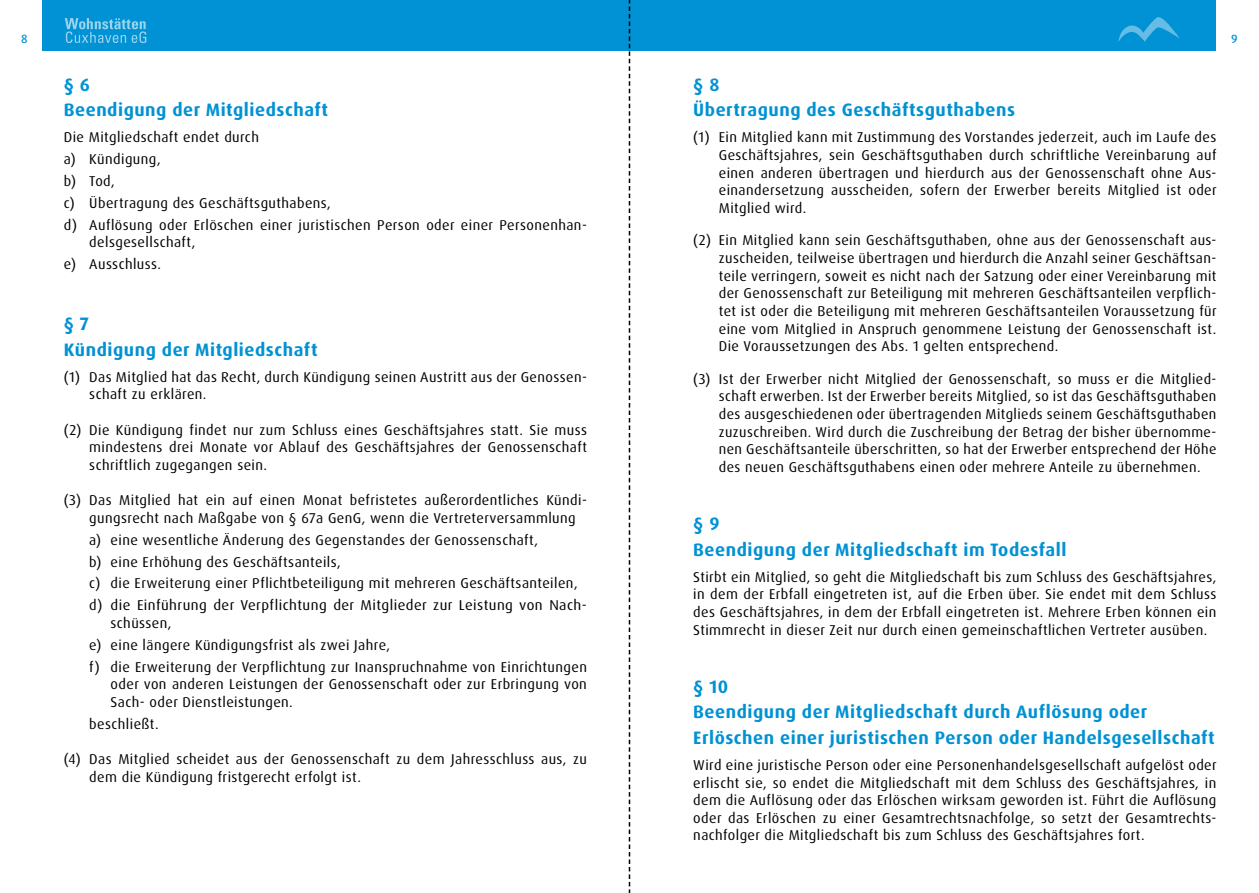
<style>
.page{position:relative;width:1259px;height:893px;background:#fff}
.page>*{position:absolute;margin:0;border:0;box-sizing:border-box;transform-origin:0 0}
.t1{font:700 18px/25.5px "Dax OT";letter-spacing:.03em;color:#0092d4}
.t2{font:14.25px/17.7px "Dax OT";letter-spacing:.03em;color:#000}
.t3{font:500 12px "Dax OT";color:#0092d4}
</style>
<div class="page">
<div style="left:43px;top:0;width:1173px;height:51px;background:#0092d4"></div>
<svg style="left:1118px;top:17px;width:61px;height:25px"></svg>
<svg style="left:65px;top:18px;width:81px;height:25px"></svg>
<svg style="left:629px;top:0;width:1px;height:893px"></svg>
<p class="t3" style="left:21px;top:31px;width:8px">8</p>
<p class="t3" style="left:1231px;top:31px;width:8px">9</p>
<p class="t1" style="left:693px;top:72px;width:323px">§ 8<br>Übertragung des Geschäftsguthabens</p>
<p class="t2" style="left:719px;top:129px;width:499px;text-align:justify;text-indent:-26px">(1) Ein Mitglied kann mit Zustimmung des Vorstandes jederzeit, auch im Laufe des Geschäftsjahres, sein Geschäftsguthaben durch schriftliche Vereinbarung auf einen anderen übertragen und hierdurch aus der Genossenschaft ohne Aus&shy;einandersetzung ausscheiden, sofern der Erwerber bereits Mitglied ist oder Mitglied wird.</p>
<p class="t2" style="left:719px;top:232px;width:499px;text-align:justify;text-indent:-26px">(2) Ein Mitglied kann sein Geschäftsguthaben, ohne aus der Genossenschaft aus&shy;zuscheiden, teilweise übertragen und hierdurch die Anzahl seiner Geschäftsan&shy;teile verringern, soweit es nicht nach der Satzung oder einer Vereinbarung mit der Genossenschaft zur Beteiligung mit mehreren Geschäftsanteilen verpflich&shy;tet ist oder die Beteiligung mit mehreren Geschäftsanteilen Voraussetzung für eine vom Mitglied in Anspruch genommene Leistung der Genossenschaft ist.<br>Die Voraussetzungen des Abs. 1 gelten entsprechend.</p>
<p class="t2" style="left:719px;top:370px;width:499px;text-align:justify;text-indent:-26px">(3) Ist der Erwerber nicht Mitglied der Genossenschaft, so muss er die Mitglied&shy;schaft erwerben. Ist der Erwerber bereits Mitglied, so ist das Geschäftsguthaben des ausgeschiedenen oder übertragenden Mitglieds seinem Geschäftsguthaben zuzuschreiben. Wird durch die Zuschreibung der Betrag der bisher übernomme&shy;nen Geschäftsanteile überschritten, so hat der Erwerber entsprechend der Höhe des neuen Geschäftsguthabens einen oder mehrere Anteile zu übernehmen.</p>
<p class="t1" style="left:64px;top:72px;width:266px">§ 6<br>Beendigung der Mitgliedschaft</p>
<p class="t2" style="left:64px;top:127px;width:524px;line-height:21.9px">Die Mitgliedschaft endet durch<br>a) Kündigung,<br>b) Tod,<br>c) Übertragung des Geschäftsguthabens,<br>d) Auflösung oder Erlöschen einer juristischen Person oder einer Personenhan-</p>
<p class="t2" style="left:64px;top:232px;width:133px;line-height:21.9px;text-indent:26px">delsgesellschaft, e) Ausschluss.</p>
<p class="t1" style="left:64px;top:311px;width:255px">§ 7<br>Kündigung der Mitgliedschaft</p>
<p class="t2" style="left:89px;top:368px;width:499px;text-indent:-26px">(1) Das Mitglied hat das Recht, durch Kündigung seinen Austritt aus der Genossen&shy;schaft zu erklären.</p>
<p class="t2" style="left:89px;top:421px;width:499px;text-align:justify;text-indent:-26px">(2) Die Kündigung findet nur zum Schluss eines Geschäftsjahres statt. Sie muss mindestens drei Monate vor Ablauf des Geschäftsjahres der Genossenschaft schriftlich zugegangen sein.</p>
<p class="t2" style="left:89px;top:491px;width:499px;text-indent:-26px">(3) Das Mitglied hat ein auf einen Monat befristetes außerordentliches Kündi&shy;gungsrecht nach Maßgabe von § 67a GenG, wenn die Vertreterversammlung</p>
<p class="t2" style="left:89px;top:529px;width:499px;line-height:21.9px">a) eine wesentliche Änderung des Gegenstandes der Genossenschaft,<br>b) eine Erhöhung des Geschäftsanteils,<br>c) die Erweiterung einer Pflichtbeteiligung mit mehreren Geschäftsanteilen, d) die Einführung der Verpflichtung der Mitglieder zur Leistung von Nach-</p>
<p class="t2" style="left:89px;top:612px;width:499px;line-height:21.9px;text-indent:21px">schüssen,<br>e) eine längere Kündigungsfrist als zwei Jahre,<br>f) die Erweiterung der Verpflichtung zur Inanspruchnahme von Einrichtungen</p>
<p class="t2" style="left:111px;top:676px;width:478px">oder von anderen Leistungen der Genossenschaft oder zur Erbringung von<br>Sach- oder Dienstleistungen.</p>
<p class="t2" style="left:89px;top:715px;width:71px">beschließt.</p>
<p class="t2" style="left:89px;top:750px;width:499px;text-indent:-26px">(4) Das Mitglied scheidet aus der Genossenschaft zu dem Jahresschluss aus, zu dem die Kündigung fristgerecht erfolgt ist.</p>
<p class="t1" style="left:693px;top:511px;width:375px">§ 9<br>Beendigung der Mitgliedschaft im Todesfall</p>
<p class="t2" style="left:693px;top:568px;width:524px;text-align:justify">Stirbt ein Mitglied, so geht die Mitgliedschaft bis zum Schluss des Geschäftsjahres, in dem der Erbfall eingetreten ist, auf die Erben über. Sie endet mit dem Schluss des Geschäftsjahres, in dem der Erbfall eingetreten ist. Mehrere Erben können ein Stimmrecht in dieser Zeit nur durch einen gemeinschaftlichen Vertreter ausüben.</p>
<p class="t1" style="left:693px;top:674px;width:523px">§ 10<br>Beendigung der Mitgliedschaft durch Auflösung oder<br>Erlöschen einer juristischen Person oder Handelsgesellschaft</p>
<p class="t2" style="left:693px;top:756px;width:525px;text-align:justify">Wird eine juristische Person oder eine Personenhandelsgesellschaft aufgelöst oder erlischt sie, so endet die Mitgliedschaft mit dem Schluss des Geschäftsjahres, in dem die Auflösung oder das Erlöschen wirksam geworden ist. Führt die Auflösung oder das Erlöschen zu einer Gesamtrechtsnachfolge, so setzt der Gesamtrechts&shy;nachfolger die Mitgliedschaft bis zum Schluss des Geschäftsjahres fort.</p>
</div>
